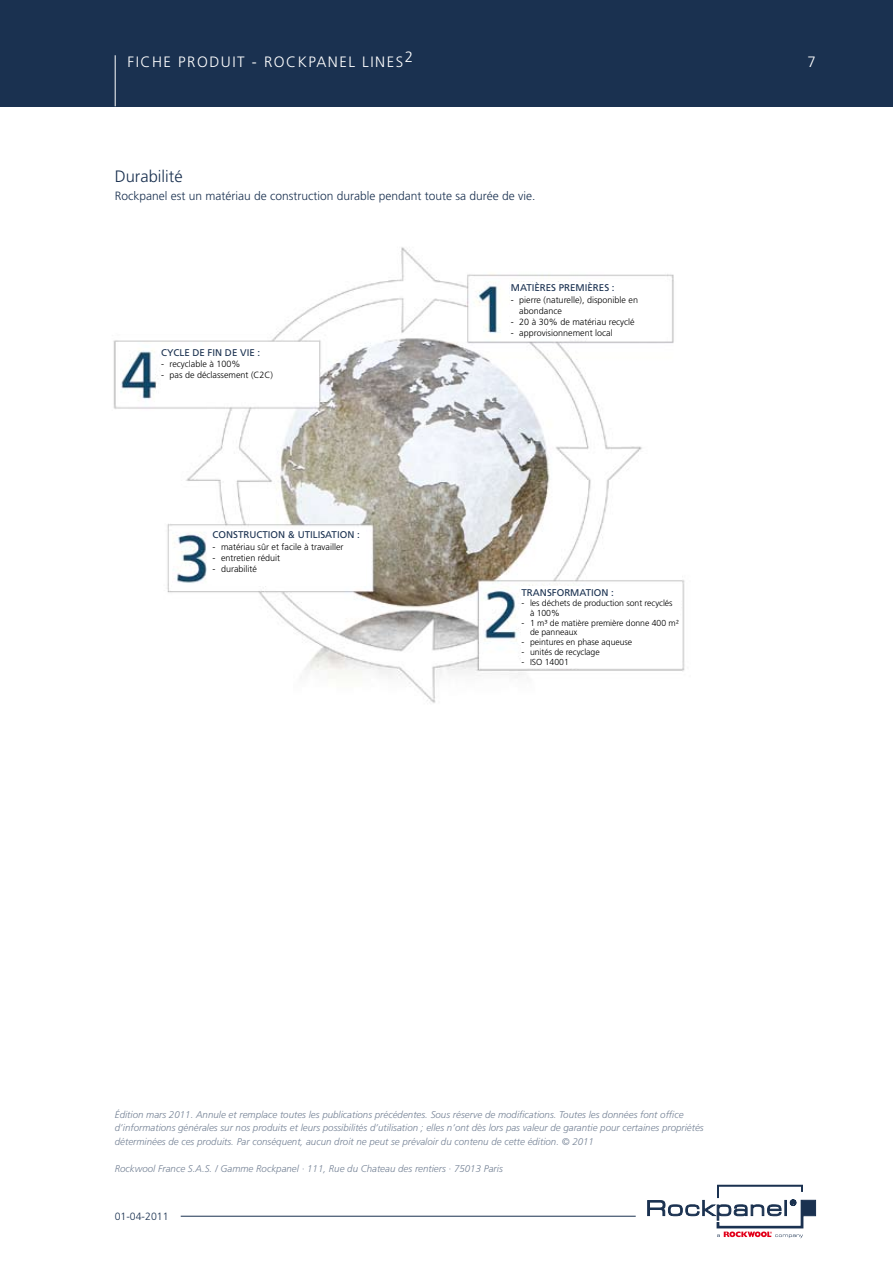
<style>
.page{position:relative;width:893px;height:1263px;background:#fff}
.page>*{position:absolute;margin:0;border:0;box-sizing:border-box;transform-origin:0 0}
.t1{font:300 16.5px "Frutiger LT Std";color:#1a3150}
.t2{font:300 15px "Frutiger LT Std";letter-spacing:.1em;color:#fff}
.t3{font:300 12px "Frutiger LT Std";color:#1a3150}
.t4{font:300 10.5px "Frutiger LT Std";color:#1a3150}
.t5{font:italic 300 9.75px/13.5px "Frutiger";color:#768396}
.t6{font:9.75px "Frutiger LT Std";color:#1a3150}
.t7{font:300 9px/11.2px "Frutiger LT Std";color:#000}
.t8{font:300 8.7px/9.9px "Frutiger LT Std";letter-spacing:-.005em;color:#000}
</style>
<div class="page">
<div style="left:0;top:0;width:893px;height:106px;background:#1a3150"></div>
<hr style="left:115px;top:55px;width:1px;height:51px;background:#fff">
<svg style="left:647px;top:1185px;width:169px;height:53px"></svg>
<img style="left:113px;top:247px;width:572px;height:456px">
<div style="left:511px;top:282px;width:157px;height:54px;background:#fff"></div>
<div style="left:161px;top:346px;width:153px;height:55px;background:#fff"></div>
<div style="left:213px;top:529px;width:153px;height:57px;background:#fff"></div>
<div style="left:522px;top:586px;width:158px;height:81px;background:#fff"></div>
<hr style="left:181px;top:1216px;width:455px;height:1px;background:#1a3150">
<h2 class="t2" style="left:128px;top:53px;width:287px">Fic he produit - ROCKPANEL Lines2</h2>
<h2 class="t2" style="left:807px;top:53px;width:10px">7</h2>
<h1 class="t1" style="left:115px;top:167px;width:69px">Durabilité</h1>
<p class="t3" style="left:115px;top:190px;width:422px">Rockpanel est un matériau de construction durable pendant toute sa durée de vie.</p>
<p class="t6" style="left:161px;top:346px;width:101px">CYCLE DE FIN DE VIE :</p>
<p class="t7" style="left:161px;top:358px;width:81px">- recyclable à 100%</p>
<p class="t7" style="left:161px;top:369px;width:114px">- pas de déclassement (C2C)</p>
<p class="t6" style="left:213px;top:529px;width:149px">CONSTRUCTION &amp; UTILISATION :</p>
<p class="t7" style="left:213px;top:541px;width:132px">- matériau sûr et facile à travailler</p>
<p class="t7" style="left:213px;top:552px;width:69px">- entretien réduit</p>
<p class="t7" style="left:213px;top:564px;width:46px">- durabilité</p>
<p class="t6" style="left:511px;top:282px;width:105px">MATIÈRES PREM IÈRES :</p>
<p class="t7" style="left:519px;top:294px;width:120px;text-indent:-9px">- pierre (naturelle), disponible en abondance</p>
<p class="t7" style="left:511px;top:316px;width:125px">- 20 à 30% de matériau recyclé</p>
<p class="t7" style="left:511px;top:328px;width:103px">- approvisionnement local</p>
<p class="t6" style="left:522px;top:587px;width:94px">TRANSFORMATION :</p>
<p class="t8" style="left:530px;top:598px;width:144px;text-indent:-8px">- les déchets de production sont recyclés à 100%</p>
<p class="t8" style="left:530px;top:618px;width:150px;text-indent:-8px">- 1 m³ de matière première donne 400 m² de panneaux</p>
<p class="t8" style="left:522px;top:637px;width:112px">- peintures en phase aqueuse</p>
<p class="t8" style="left:522px;top:647px;width:80px">- unités de recyclage</p>
<p class="t8" style="left:522px;top:657px;width:49px">- ISO 14001</p>
<p class="t5" style="left:115px;top:1107px;width:590px">Édition mars 2011. Annule et remplace toutes les publications précédentes. Sous réserve de modifications. Toutes les données font office d’informations générales sur nos produits et leurs possibilités d’utilisation ; elles n’ont dès lors pas valeur de garantie pour certaines propriétés déterminées de ces produits. Par conséquent, aucun droit ne peut se prévaloir du contenu de cette édition. © 2011</p>
<p class="t5" style="left:115px;top:1161px;width:389px">Rockwool France S.A.S. / Gamme Rockpanel · 111, Rue du Chateau des rentiers · 75013 Paris</p>
<p class="t4" style="left:115px;top:1210px;width:55px">01-04-2011</p>
</div>
